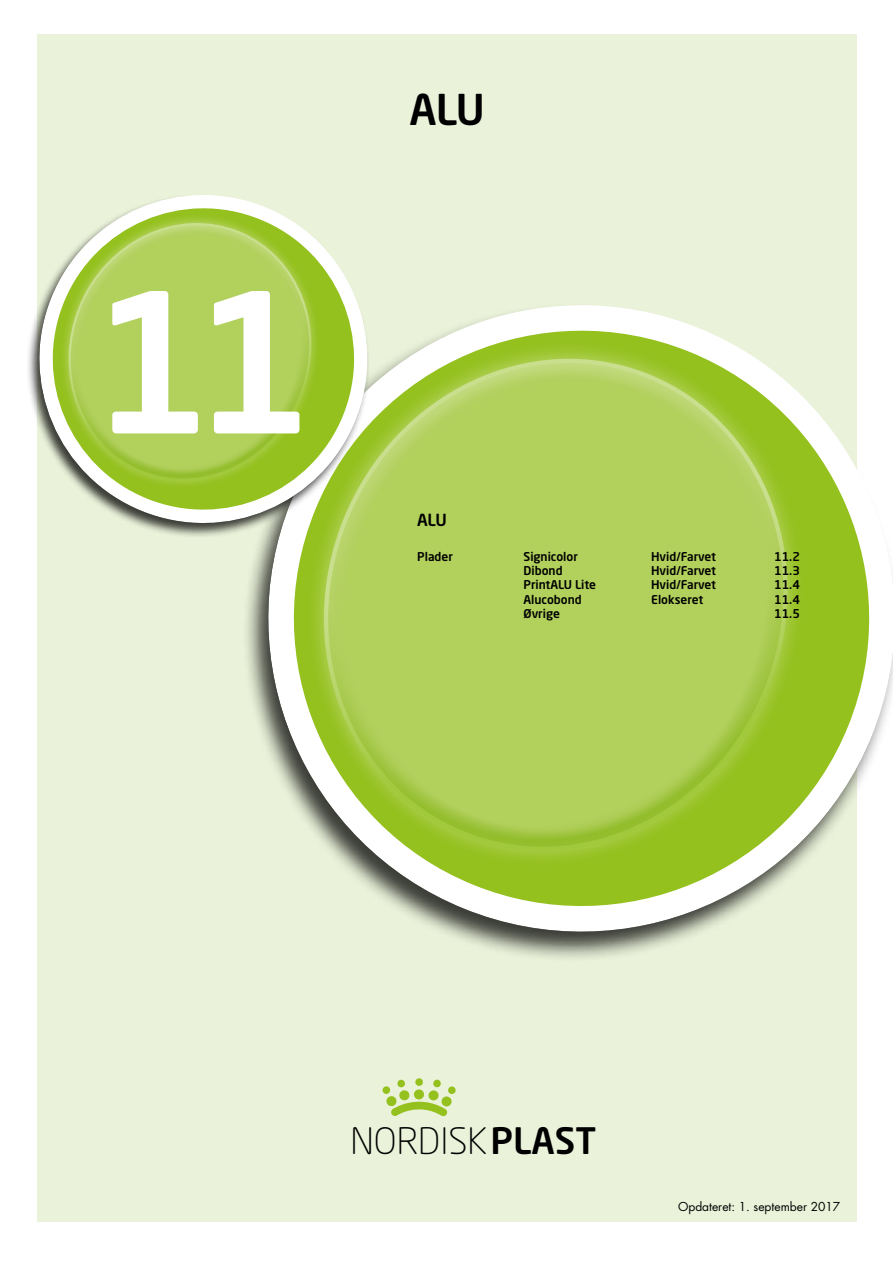
<style>
.page{position:relative;width:893px;height:1263px;background:#fff}
.page>*{position:absolute;margin:0;border:0;box-sizing:border-box;transform-origin:0 0}
.t1{font:500 191.7px "Neo Sans Pro";color:#fff}
.t2{font:500 42px "Neo Sans Pro";color:#000}
.t3{font:300 36px "Neo Sans";color:#000}
.t4{font:500 16.5px "Neo Sans Pro";color:#000}
.t5{font:500 12px "Neo Sans Pro";color:#000}
.t6{font:12px "Futura Std";color:#000}
.s1{font-weight:500}
</style>
<div class="page">
<div style="left:37px;top:34px;width:819px;height:1188px;background:#eaf2da"></div>
<svg style="left:427px;top:263px;width:460px;height:684px"></svg>
<svg style="left:247px;top:280px;width:618px;height:644px"></svg>
<svg style="left:417px;top:280px;width:427px;height:529px"></svg>
<svg style="left:257px;top:358px;width:580px;height:566px;background:#b3cf66"></svg>
<svg style="left:157px;top:280px;width:260px;height:294px"></svg>
<svg style="left:127px;top:280px;width:236px;height:251px;background:#c4d1a1"></svg>
<svg style="left:28px;top:269px;width:323px;height:251px"></svg>
<svg style="left:109px;top:195px;width:231px;height:263px"></svg>
<svg style="left:33px;top:222px;width:305px;height:298px;background:#b6d16c"></svg>
<svg style="left:382px;top:1078px;width:74px;height:38px"></svg>
<h1 class="t1" style="left:91px;top:242px;width:224px">11</h1>
<h2 class="t2" style="left:409px;top:83px;width:77px">ALU</h2>
<h3 class="t4" style="left:417px;top:510px;width:31px">ALU</h3>
<p class="t5" style="left:417px;top:549px;width:37px">Plader</p>
<p class="t5" style="left:523px;top:549px;width:56px">Signicolor</p>
<p class="t5" style="left:651px;top:549px;width:67px">Hvid/Farvet</p>
<p class="t5" style="left:774px;top:549px;width:27px">11.2</p>
<p class="t5" style="left:523px;top:563px;width:41px">Dibond</p>
<p class="t5" style="left:651px;top:563px;width:67px">Hvid/Farvet</p>
<p class="t5" style="left:774px;top:563px;width:27px">11.3</p>
<p class="t5" style="left:523px;top:577px;width:74px">PrintALU Lite</p>
<p class="t5" style="left:651px;top:577px;width:67px">Hvid/Farvet</p>
<p class="t5" style="left:774px;top:577px;width:27px">11.4</p>
<p class="t5" style="left:523px;top:592px;width:60px">Alucobond</p>
<p class="t5" style="left:651px;top:592px;width:54px">Elokseret</p>
<p class="t5" style="left:774px;top:592px;width:27px">11.4</p>
<p class="t5" style="left:523px;top:606px;width:38px">Øvrige</p>
<p class="t5" style="left:774px;top:606px;width:27px">11.5</p>
<h3 class="t3" style="left:350px;top:1119px;width:247px">NORDISK<span class="s1">PLAST</span></h3>
<p class="t6" style="left:678px;top:1199px;width:164px">Opdateret: 1. september 2017</p>
</div>
